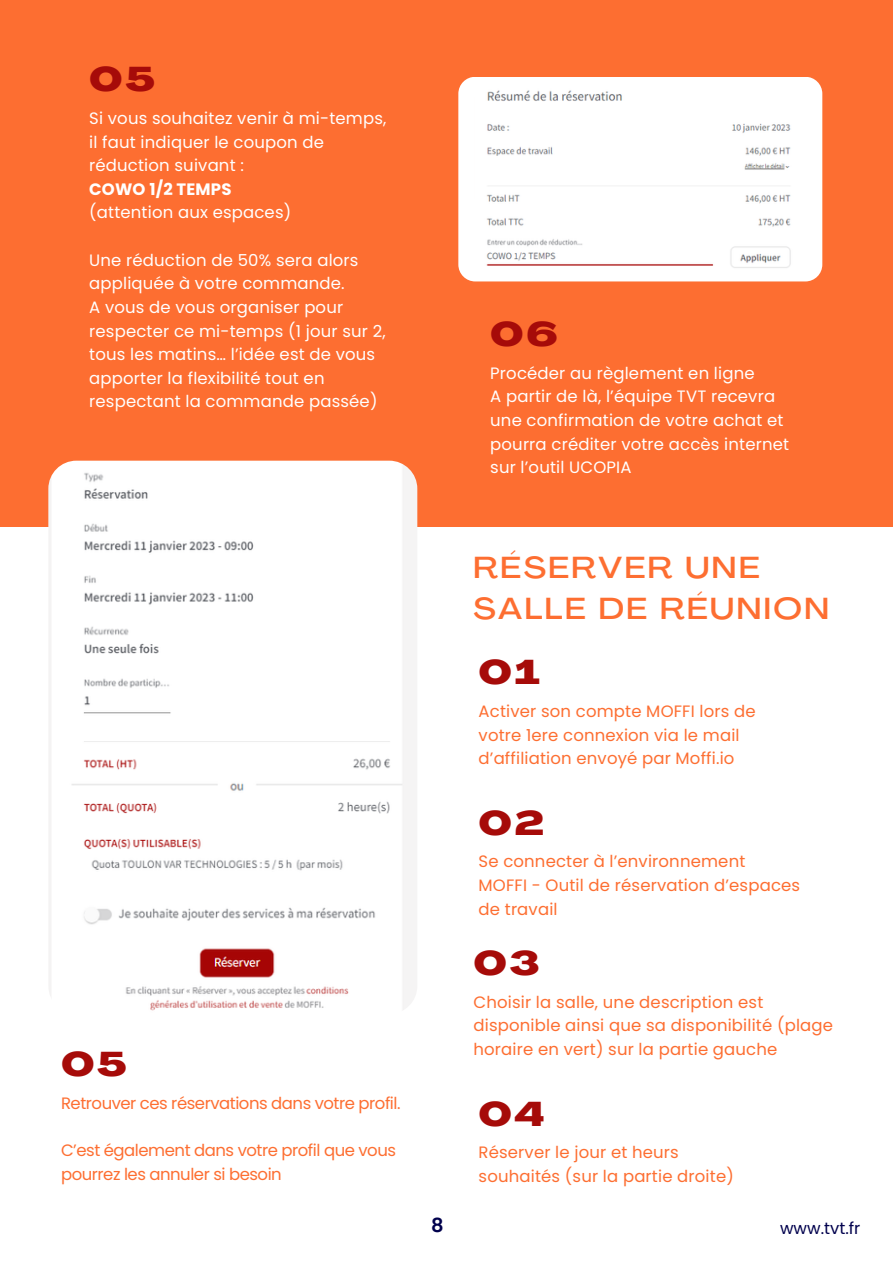
<style>
.page{position:relative;width:893px;height:1264px;background:#fff}
.page>*{position:absolute;margin:0;border:0;box-sizing:border-box;transform-origin:0 0}
.t1{font:800 33.75px "Agrandir Grand";letter-spacing:.08em;color:#a60b09}
.t2{font:500 expanded 30px/41.5px "Agrandir";letter-spacing:.085em;color:#fd6e31}
.t3{font:600 19.5px "Poppins";color:#00004d}
.t4{font:16.5px/23.5px "Poppins";letter-spacing:.01em;color:#fff}
.t5{font:16.5px/23.5px "Poppins";letter-spacing:.01em;color:#fd6e31}
.t6{font:16.5px/23.5px "Poppins";letter-spacing:-.03em;color:#fd6e31}
.t7{font:700 16.5px "Poppins";letter-spacing:.01em;color:#fff}
.t8{font:16.5px "Poppins";color:#00004d}
</style>
<div class="page">
<div style="left:0;top:0;width:892px;height:527px;background:#fd6e31"></div>
<div style="left:458px;top:77px;width:364px;height:204px;background:#fff;border-radius:17px"></div>
<img style="left:474px;top:86px;width:332px;height:186px;border-radius:15px">
<img style="left:48px;top:460px;width:369px;height:554px;border-radius:28px">
<p class="t1" style="left:89px;top:66px;width:67px">05</p>
<p class="t4" style="left:89px;top:106px;width:298px">Si vous souhaitez venir à mi-temps,</p>
<p class="t4" style="left:89px;top:130px;width:236px">il faut indiquer le coupon de réduction suivant :</p>
<p class="t7" style="left:89px;top:177px;width:144px">COWO 1/2 TEMPS</p>
<p class="t4" style="left:89px;top:201px;width:203px">(attention aux espaces)</p>
<p class="t4" style="left:89px;top:248px;width:271px">Une réduction de 50% sera alors appliquée à votre commande.</p>
<p class="t4" style="left:89px;top:295px;width:298px">A vous de vous organiser pour respecter ce mi-temps (1 jour sur 2, tous les matins… l’idée est de vous apporter la flexibilité tout en respectant la commande passée)</p>
<p class="t1" style="left:61px;top:1050px;width:67px">05</p>
<p class="t6" style="left:61px;top:1091px;width:341px">Retrouver ces réservations dans votre profil.</p>
<p class="t6" style="left:61px;top:1138px;width:336px">C’est également dans votre profil que vous pourrez les annuler si besoin</p>
<p class="t1" style="left:490px;top:321px;width:69px">06</p>
<p class="t4" style="left:490px;top:361px;width:266px">Procéder au règlement en ligne</p>
<p class="t4" style="left:490px;top:385px;width:300px">A partir de là, l’équipe TVT recevra une confirmation de votre achat et pourra créditer votre accès internet sur l’outil UCOPIA</p>
<p class="t2" style="left:473px;top:549px;width:357px">RÉSERVER UNE<br>SALLE DE RÉUNION</p>
<p class="t1" style="left:478px;top:659px;width:63px">01</p>
<p class="t5" style="left:478px;top:699px;width:278px">Activer son compte MOFFI lors de votre 1ere connexion via le mail d’affiliation envoyé par Moffi.io</p>
<p class="t1" style="left:478px;top:809px;width:67px">02</p>
<p class="t5" style="left:478px;top:849px;width:268px">Se connecter à l’environnement</p>
<p class="t5" style="left:478px;top:873px;width:323px">MOFFI - Outil de réservation d’espaces</p>
<p class="t5" style="left:478px;top:897px;width:80px">de travail</p>
<p class="t1" style="left:473px;top:949px;width:68px">03</p>
<p class="t5" style="left:473px;top:990px;width:361px">Choisir la salle, une description est disponible ainsi que sa disponibilité (plage horaire en vert) sur la partie gauche</p>
<p class="t1" style="left:478px;top:1100px;width:68px">04</p>
<p class="t5" style="left:478px;top:1140px;width:257px">Réserver le jour et heurs souhaités (sur la partie droite)</p>
<p class="t3" style="left:431px;top:1211px;width:14px">8</p>
<p class="t8" style="left:780px;top:1216px;width:82px">www.tvt.fr</p>
</div>
